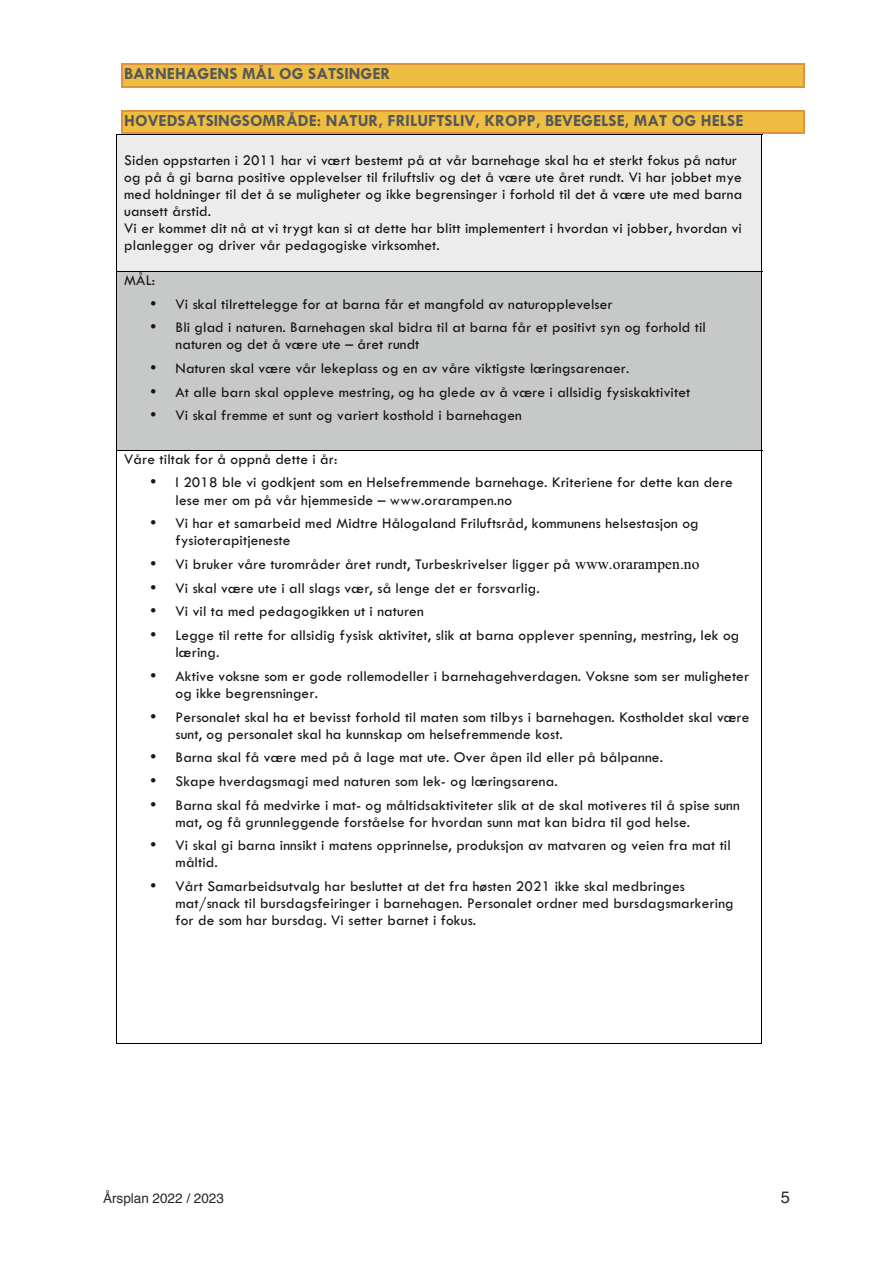
<style>
.page{position:relative;width:893px;height:1263px;background:#fff}
.page>*{position:absolute;margin:0;border:0;box-sizing:border-box;transform-origin:0 0}
.t1{font:700 17.1px "Tw Cen";color:#545859}
.t2{font:16.5px "Helvetica";color:#272526}
.t3{font:15.45px/17.1px "Tw Cen";letter-spacing:.01em;color:#161519}
.t4{font:13.5px "Helvetica";color:#272526}
.s1{font-family:"Times New Roman";color:#000}
</style>
<div class="page">
<div style="left:122px;top:65px;width:681px;height:21px;background:#eebd42"></div>
<hr style="left:121px;top:64px;width:683px;height:1px;background:#e09141">
<hr style="left:121px;top:86px;width:683px;height:1px;background:#e09141">
<svg style="left:121px;top:65px;width:1px;height:21px"></svg>
<svg style="left:803px;top:65px;width:1px;height:21px"></svg>
<div style="left:122px;top:112px;width:681px;height:20px;background:#eebd42"></div>
<hr style="left:121px;top:110px;width:683px;height:2px;background:#e09141">
<hr style="left:121px;top:132px;width:683px;height:2px;background:#e09141">
<svg style="left:803px;top:112px;width:1px;height:20px"></svg>
<div style="left:117px;top:134px;width:645px;height:137px;background:#ebeceb"></div>
<svg style="left:121px;top:112px;width:1px;height:20px"></svg>
<hr style="left:116px;top:134px;width:646px;height:1px;background:#000">
<hr style="left:116px;top:134px;width:1px;height:137px;background:#000">
<hr style="left:761px;top:134px;width:1px;height:137px;background:#000">
<div style="left:117px;top:272px;width:645px;height:178px;background:#c7c8c8"></div>
<hr style="left:116px;top:271px;width:646px;height:1px;background:#000">
<hr style="left:116px;top:272px;width:1px;height:178px;background:#000">
<hr style="left:761px;top:272px;width:1px;height:178px;background:#000">
<hr style="left:116px;top:450px;width:646px;height:1px;background:#000">
<hr style="left:116px;top:451px;width:1px;height:593px;background:#000">
<hr style="left:116px;top:1043px;width:645px;height:1px;background:#000">
<hr style="left:761px;top:451px;width:1px;height:593px;background:#000">
<p class="t1" style="left:124px;top:64px;width:268px">BARNEHAGENS MÅL OG SATSINGER</p>
<p class="t1" style="left:124px;top:110px;width:621px">HOVEDSATSINGSOMRÅDE: NATUR, FRILUFTSLIV, KROPP, BEVEGELSE, MAT OG HELSE</p>
<p class="t3" style="left:124px;top:151px;width:619px">Siden oppstarten i 2011 har vi vært bestemt på at vår barnehage skal ha et sterkt fokus på natur og på å gi barna positive opplevelser til friluftsliv og det å være ute året rundt. Vi har jobbet mye med holdninger til det å se muligheter og ikke begrensinger i forhold til det å være ute med barna uansett årstid.<br>Vi er kommet dit nå at vi trygt kan si at dette har blitt implementert i hvordan vi jobber, hvordan vi planlegger og driver vår pedagogiske virksomhet.</p>
<p class="t3" style="left:124px;top:271px;width:32px">MÅL:</p>
<p class="t3" style="left:150px;top:295px;width:464px">• Vi skal tilrettelegge for at barna får et mangfold av naturopplevelser</p>
<p class="t3" style="left:176px;top:319px;width:532px;text-indent:-26px">• Bli glad i naturen. Barnehagen skal bidra til at barna får et positivt syn og forhold til naturen og det å være ute – året rundt</p>
<p class="t3" style="left:150px;top:359px;width:481px">• Naturen skal være vår lekeplass og en av våre viktigste læringsarenaer.</p>
<p class="t3" style="left:150px;top:383px;width:542px">• At alle barn skal oppleve mestring, og ha glede av å være i allsidig fysiskaktivitet</p>
<p class="t3" style="left:150px;top:407px;width:373px">• Vi skal fremme et sunt og variert kosthold i barnehagen</p>
<p class="t3" style="left:124px;top:450px;width:215px">Våre tiltak for å oppnå dette i år:</p>
<p class="t3" style="left:176px;top:474px;width:559px;text-indent:-26px">• I 2018 ble vi godkjent som en Helsefremmende barnehage. Kriteriene for dette kan dere lese mer om på vår hjemmeside – www.orarampen.no</p>
<p class="t3" style="left:176px;top:515px;width:525px;text-indent:-26px">• Vi har et samarbeid med Midtre Hålogaland Friluftsråd, kommunens helsestasjon og fysioterapitjeneste</p>
<p class="t3" style="left:150px;top:555px;width:551px">• Vi bruker våre turområder året rundt, Turbeskrivelser ligger på <span class="s1">www.orarampen.no</span></p>
<p class="t3" style="left:150px;top:579px;width:391px">• Vi skal være ute i all slags vær, så lenge det er forsvarlig.</p>
<p class="t3" style="left:150px;top:603px;width:275px">• Vi vil ta med pedagogikken ut i naturen</p>
<p class="t3" style="left:176px;top:626px;width:565px;text-indent:-26px">• Legge til rette for allsidig fysisk aktivitet, slik at barna opplever spenning, mestring, lek og læring.</p>
<p class="t3" style="left:176px;top:667px;width:575px;text-indent:-26px">• Aktive voksne som er gode rollemodeller i barnehagehverdagen. Voksne som ser muligheter og ikke begrensninger.</p>
<p class="t3" style="left:176px;top:708px;width:575px;text-indent:-26px">• Personalet skal ha et bevisst forhold til maten som tilbys i barnehagen. Kostholdet skal være sunt, og personalet skal ha kunnskap om helsefremmende kost.</p>
<p class="t3" style="left:150px;top:749px;width:515px">• Barna skal få være med på å lage mat ute. Over åpen ild eller på bålpanne.</p>
<p class="t3" style="left:150px;top:772px;width:409px">• Skape hverdagsmagi med naturen som lek- og læringsarena.</p>
<p class="t3" style="left:176px;top:796px;width:566px;text-indent:-26px">• Barna skal få medvirke i mat- og måltidsaktiviteter slik at de skal motiveres til å spise sunn mat, og få grunnleggende forståelse for hvordan sunn mat kan bidra til god helse.</p>
<p class="t3" style="left:176px;top:837px;width:557px;text-indent:-26px">• Vi skal gi barna innsikt i matens opprinnelse, produksjon av matvaren og veien fra mat til måltid.</p>
<p class="t3" style="left:176px;top:878px;width:560px;text-indent:-26px">• Vårt Samarbeidsutvalg har besluttet at det fra høsten 2021 ikke skal medbringes mat/snack til bursdagsfeiringer i barnehagen. Personalet ordner med bursdagsmarkering for de som har bursdag. Vi setter barnet i fokus.</p>
<p class="t4" style="left:103px;top:1193px;width:122px">Årsplan 2022 / 2023</p>
<p class="t2" style="left:781px;top:1190px;width:11px">5</p>
</div>
